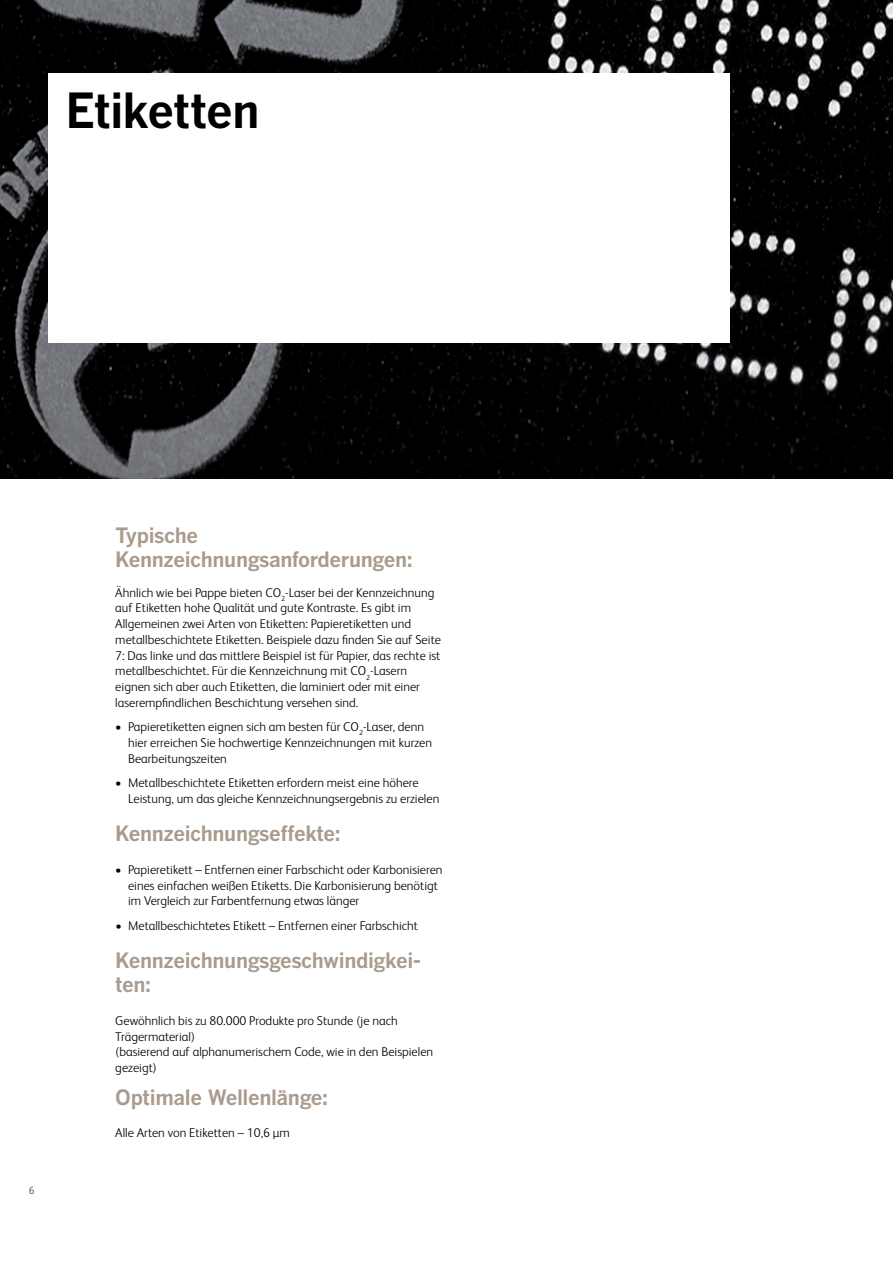
<style>
.page{position:relative;width:893px;height:1263px;background:#fff}
.page>*{position:absolute;margin:0;border:0;box-sizing:border-box;transform-origin:0 0}
.t1{font:700 48px "Benton Gothic";letter-spacing:-.025em;color:#000}
.t2{font:700 21px/24px "Benton Gothic";letter-spacing:-.02em;color:#a99b8d}
.t3{font:300 12.75px/15.8px "FS Albert Pro";color:#000}
.t4{font:300 10.5px "FS Albert Pro";color:#414042}
</style>
<div class="page">
<img style="left:0;top:0;width:893px;height:478px">
<div style="left:48px;top:73px;width:682px;height:270px;background:#fff"></div>
<h1 class="t1" style="left:66px;top:83px;width:196px">Etiketten</h1>
<p class="t4" style="left:29px;top:1183px;width:7px">6</p>
<h2 class="t2" style="left:115px;top:524px;width:299px">Typische<br>Kennzeichnungsanforderungen:</h2>
<p class="t3" style="left:115px;top:583px;width:327px">Ähnlich wie bei Pappe bieten CO<sub>2</sub>-Laser bei der Kennzeichnung auf Etiketten hohe Qualität und gute Kontraste. Es gibt im Allgemeinen zwei Arten von Etiketten: Papieretiketten und metallbeschichtete Etiketten. Beispiele dazu finden Sie auf Seite 7: Das linke und das mittlere Beispiel ist für Papier, das rechte ist metallbeschichtet. Für die Kennzeichnung mit CO<sub>2</sub>-Lasern eignen sich aber auch Etiketten, die laminiert oder mit einer laserempfindlichen Beschichtung versehen sind.</p>
<p class="t3" style="left:128px;top:718px;width:306px;text-indent:-13px">• Papieretiketten eignen sich am besten für CO<sub>2</sub>-Laser, denn hier erreichen Sie hochwertige Kennzeichnungen mit kurzen<br>Bearbeitungszeiten</p>
<p class="t3" style="left:128px;top:774px;width:313px;text-indent:-13px">• Metallbeschichtete Etiketten erfordern meist eine höhere<br>Leistung, um das gleiche Kennzeichnungsergebnis zu erzielen</p>
<h2 class="t2" style="left:115px;top:822px;width:227px">Kennzeichnungseffekte:</h2>
<p class="t3" style="left:128px;top:861px;width:316px;text-indent:-13px">• Papieretikett – Entfernen einer Farbschicht oder Karbonisieren eines einfachen weißen Etiketts. Die Karbonisierung benötigt im Vergleich zur Farbentfernung etwas länger</p>
<p class="t3" style="left:115px;top:916px;width:304px">• Metallbeschichtetes Etikett – Entfernen einer Farbschicht</p>
<h2 class="t2" style="left:115px;top:949px;width:307px">Kennzeichnungsgeschwindigkei&shy;ten:</h2>
<p class="t3" style="left:115px;top:1012px;width:319px">Gewöhnlich bis zu 80.000 Produkte pro Stunde (je nach Trägermaterial)<br>(basierend auf alphanumerischem Code, wie in den Beispielen gezeigt)</p>
<h2 class="t2" style="left:115px;top:1085px;width:214px">Optimale Wellenlänge:</h2>
<p class="t3" style="left:115px;top:1124px;width:176px">Alle Arten von Etiketten – 10,6 µm</p>
</div>
